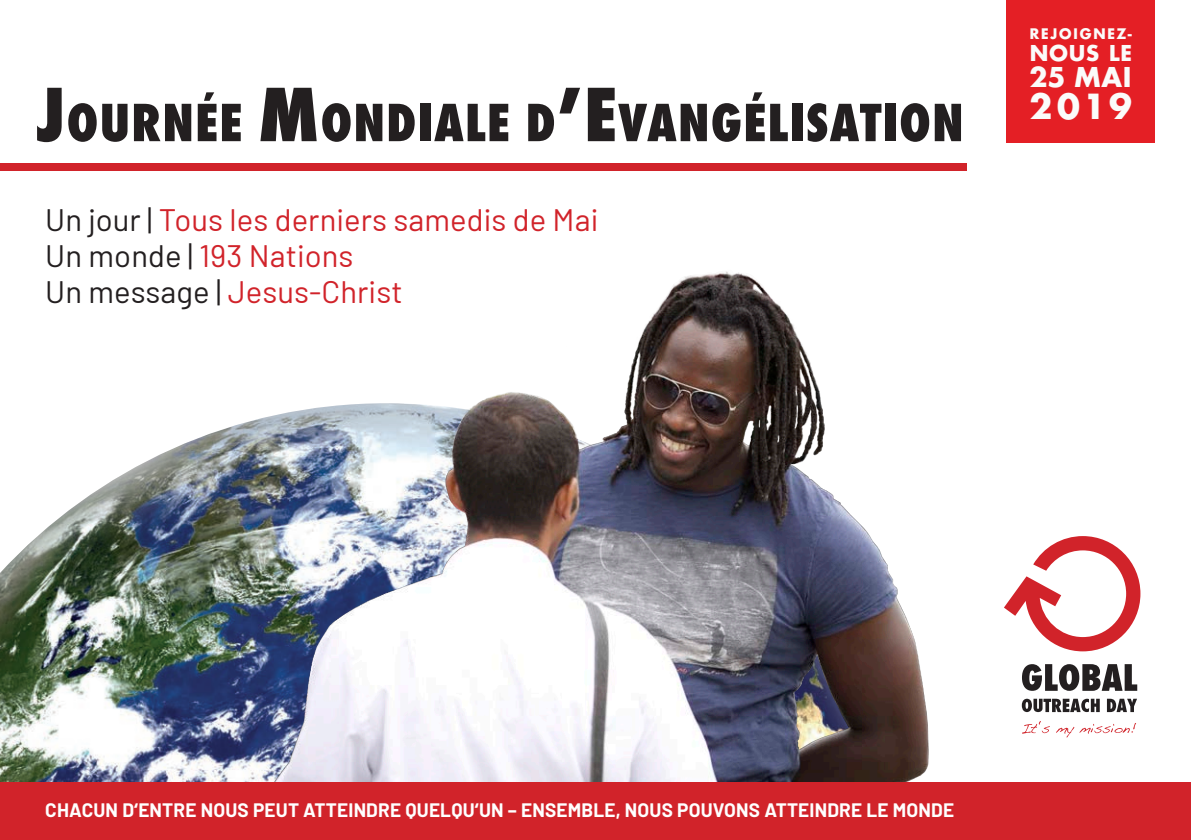
<style>
.page{position:relative;width:1191px;height:840px;background:#fff}
.page>*{position:absolute;margin:0;border:0;box-sizing:border-box;transform-origin:0 0}
.Main_Headline{font:56px "Futura TOT Extr Bold Cond";letter-spacing:.02em;color:#231f20}
.t1{font:700 38px "Futura TOT";color:#fbfbfa}
.subheadline{font:31px/36px "Barlow";letter-spacing:.005em;color:#d1232a}
.t2{font:700 30px "Futura TOT";color:#fbfbfa}
.t3{font:700 24px "Futura TOT";color:#fbfbfa}
.copytext_Headline{font:700 19px "Barlow";letter-spacing:.01em;color:#fff}
.t4{font:700 16px "Futura TOT";letter-spacing:.08em;color:#fbfbfa}
.s1{font-size:80px}
.s2{color:#231f20}
</style>
<div class="page">
<img style="left:0;top:441px;width:191px;height:341px">
<img style="left:191px;top:271px;width:738px;height:511px">
<div style="left:0;top:163px;width:966px;height:8px;background:#d1232a"></div>
<svg style="left:1021px;top:698px;width:116px;height:13px"></svg>
<svg style="left:1022px;top:664px;width:115px;height:26px"></svg>
<svg style="left:1004px;top:536px;width:136px;height:115px"></svg>
<svg style="left:1022px;top:721px;width:114px;height:15px"></svg>
<div style="left:1006px;top:0;width:149px;height:142px;background:#e41f25"></div>
<div style="left:0;top:782px;width:1191px;height:57px;background:#d1232a"></div>
<p class="Main_Headline" style="left:37px;top:91px;width:928px"><span class="s1">J</span>OURNÉE <span class="s1">M</span>ONDIALE D<span class="s1">’E</span>VANGÉLISATION</p>
<p class="subheadline" style="left:45px;top:201px;width:554px"><span class="s2">Un jour |</span> Tous les derniers samedis de Mai<br><span class="s2">Un monde |</span> 193 Nations<br><span class="s2">Un message |</span> Jesus-Christ</p>
<p class="t4" style="left:1029px;top:24px;width:104px">REJOIGNEZ-</p>
<p class="t3" style="left:1029px;top:38px;width:104px">NOUS LE</p>
<p class="t2" style="left:1029px;top:58px;width:104px">25 MAI</p>
<p class="t1" style="left:1029px;top:83px;width:104px">2019</p>
<p class="copytext_Headline" style="left:45px;top:798px;width:910px">CHACUN D‘ENTRE NOUS PEUT ATTEINDRE QUELQU‘UN – ENSEMBLE, NOUS POUVONS ATTEINDRE LE MONDE</p>
</div>
